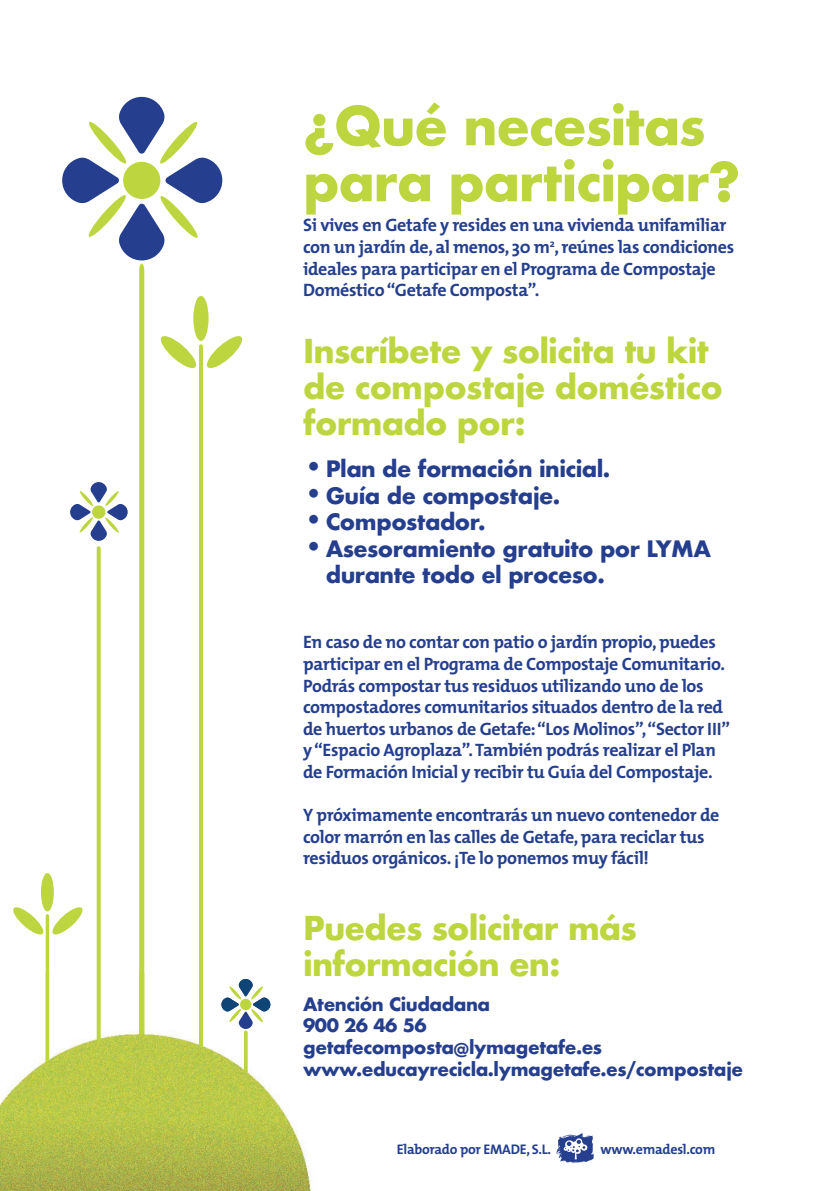
<style>
.page{position:relative;width:840px;height:1191px;background:#fff}
.page>*{position:absolute;margin:0;border:0;box-sizing:border-box;transform-origin:0 0}
.t1{font:700 52px/56px "Futura";letter-spacing:-.025em;color:#bdd63f}
.t2{font:700 32px/36px "Futura";letter-spacing:-.025em;color:#bdd63f}
.t3{font:700 22px/26.4px "Futura";letter-spacing:-.025em;color:#253f8e}
.t4{font:700 18px/21.6px "The Mix";letter-spacing:-.02em;color:#253f8e}
.t5{font:700 18px "Futura";letter-spacing:-.025em;color:#253f8e}
.t6{font:700 14px "The Mix";letter-spacing:-.02em;color:#253f8e}
.s1{font-size:28px}
</style>
<div class="page">
<svg style="left:556px;top:1132px;width:37px;height:31px"></svg>
<img style="left:0;top:949px;width:311px;height:242px">
<hr style="left:46px;top:914px;width:3px;height:247px;background:#bdd63f;border-radius:2px">
<div style="left:41px;top:873px;width:13px;height:38px;background:#bdd63f;border-radius:50%"></div>
<svg style="left:13px;top:905px;width:32px;height:30px"></svg>
<img style="left:139px;top:1061px;width:5px;height:101px">
<img style="left:244px;top:1030px;width:3px;height:81px;border-radius:2px">
<svg style="left:51px;top:97px;width:219px;height:964px"></svg>
<img style="left:46px;top:1061px;width:3px;height:100px">
<p class="t1" style="left:303px;top:98px;width:438px">¿Qué necesitas para participar?</p>
<p class="t4" style="left:303px;top:214px;width:432px">Si vives en Getafe y resides en una vivienda unifamiliar con un jardín de, al menos, 30 m<sup>2</sup>, reúnes las condiciones ideales para participar en el Programa de Compostaje Doméstico “Getafe Composta”.</p>
<p class="t2" style="left:303px;top:333px;width:421px">Inscríbete y solicita tu kit de compostaje doméstico formado por:</p>
<p class="t3" style="left:303px;top:456px;width:309px"><span class="s1">•</span>Plan de formación inicial.</p>
<p class="t3" style="left:303px;top:482px;width:259px"><span class="s1">•</span>Guía de compostaje.</p>
<p class="t3" style="left:303px;top:508px;width:184px"><span class="s1">•</span>Compostador.</p>
<p class="t3" style="left:325px;top:535px;width:386px;text-indent:-23px"><span class="s1">•</span>Asesoramiento gratuito por LYMA durante todo el proceso.</p>
<p class="t4" style="left:303px;top:631px;width:428px">En caso de no contar con patio o jardín propio, puedes participar en el Programa de Compostaje Comunitario.<br>Podrás compostar tus residuos utilizando uno de los compostadores comunitarios situados dentro de la red de huertos urbanos de Getafe: “Los Molinos”, “Sector III” y “Espacio Agroplaza”. También podrás realizar el Plan de Formación Inicial y recibir tu Guía del Compostaje.</p>
<p class="t4" style="left:303px;top:804px;width:417px">Y próximamente encontrarás un nuevo contenedor de color marrón en las calles de Getafe, para reciclar tus residuos orgánicos. ¡Te lo ponemos muy fácil!</p>
<p class="t2" style="left:303px;top:910px;width:335px">Puedes solicitar más información en:</p>
<p class="t5" style="left:303px;top:991px;width:188px">Atención Ciudadana</p>
<p class="t5" style="left:303px;top:1012px;width:125px">900 26 46 56</p>
<p class="t5" style="left:303px;top:1034px;width:300px">getafecomposta@lymagetafe.es</p>
<p class="t5" style="left:303px;top:1055px;width:441px">www.educayrecicla.lymagetafe.es/compostaje</p>
<p class="t6" style="left:396px;top:1137px;width:156px">Elaborado por EMADE, S.L.</p>
<p class="t6" style="left:600px;top:1137px;width:116px">www.emadesl.com</p>
</div>
